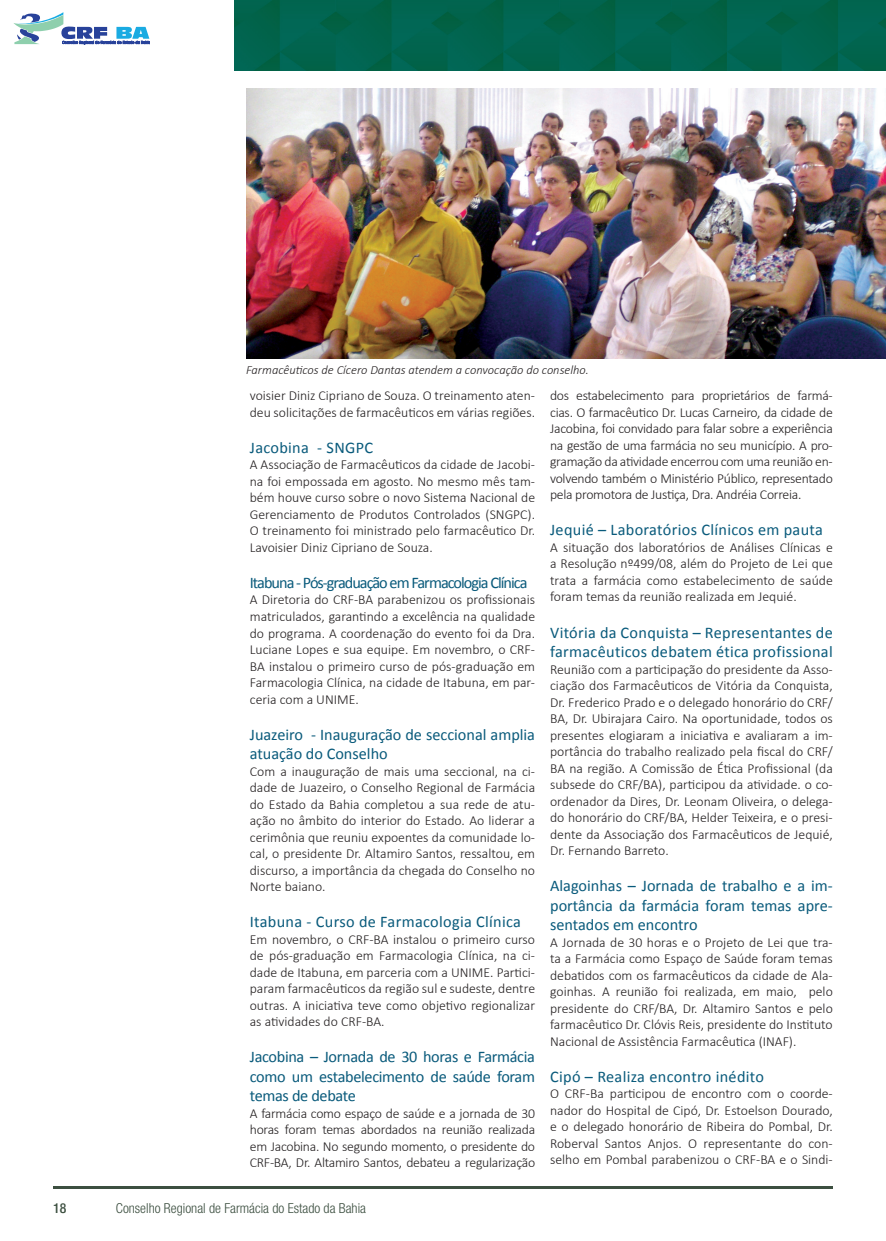
<style>
.page{position:relative;width:886px;height:1241px;background:#fff}
.page>*{position:absolute;margin:0;border:0;box-sizing:border-box;transform-origin:0 0}
.t1{font:16.25px/19.5px "Calibri";color:#095a7b;text-align:justify}
.t2{font:16.25px/19.5px "Calibri";letter-spacing:.02em;color:#095a7b}
.t3{font:16.25px "Calibri";letter-spacing:-.06em;color:#095a7b}
.t4{font:300 13.75px/16.5px "Calibri";color:#231f20;text-align:justify}
.t5{font:300 condensed 13.75px "Helvetica Neue LT Pro";color:#3c4f40}
.t6{font:500 condensed 13.75px "Helvetica Neue LT Pro";color:#3c4f40}
.t7{font:italic 300 12.5px "Calibri";color:#231f20}
</style>
<div class="page">
<hr style="left:53px;top:1186px;width:780px;height:2px;background:#3c4f40">
<svg style="left:13px;top:12px;width:137px;height:32px"></svg>
<img style="left:235px;top:0;width:651px;height:71px">
<img style="left:246px;top:89px;width:640px;height:269px">
<p class="t7" style="left:246px;top:362px;width:344px">Farmacêuticos de Cícero Dantas atendem a convocação do conselho.</p>
<p class="t4" style="left:250px;top:387px;width:287px">voisier Diniz Cipriano de Souza. O treinamento aten&shy;deu solicitações de farmacêuticos em várias regiões.</p>
<p class="t2" style="left:250px;top:437px;width:125px">Jacobina - SNGPC</p>
<p class="t4" style="left:250px;top:456px;width:287px">A Associação de Farmacêuticos da cidade de Jacobi&shy;na foi empossada em agosto. No mesmo mês tam&shy;bém houve curso sobre o novo Sistema Nacional de Gerenciamento de Produtos Controlados (SNGPC).<br>O treinamento foi ministrado pelo farmacêutico Dr.<br>Lavoisier Diniz Cipriano de Souza.</p>
<p class="t3" style="left:250px;top:572px;width:279px">Itabuna - Pós-graduação em Farmacologia Clínica</p>
<p class="t4" style="left:250px;top:591px;width:287px">A Diretoria do CRF-BA parabenizou os profissionais matriculados, garantindo a excelência na qualidade do programa. A coordenação do evento foi da Dra.<br>Luciane Lopes e sua equipe. Em novembro, o CRF-BA instalou o primeiro curso de pós-graduação em Farmacologia Clínica, na cidade de Itabuna, em par&shy;ceria com a UNIME.</p>
<p class="t1" style="left:250px;top:724px;width:287px">Juazeiro - Inauguração de seccional amplia atuação do Conselho</p>
<p class="t4" style="left:250px;top:762px;width:287px">Com a inauguração de mais uma seccional, na ci&shy;dade de Juazeiro, o Conselho Regional de Farmácia do Estado da Bahia completou a sua rede de atu&shy;ação no âmbito do interior do Estado. Ao liderar a cerimônia que reuniu expoentes da comunidade lo&shy;cal, o presidente Dr. Altamiro Santos, ressaltou, em discurso, a importância da chegada do Conselho no Norte baiano.</p>
<p class="t2" style="left:250px;top:911px;width:273px">Itabuna - Curso de Farmacologia Clínica</p>
<p class="t4" style="left:250px;top:930px;width:287px">Em novembro, o CRF-BA instalou o primeiro curso de pós-graduação em Farmacologia Clínica, na ci&shy;dade de Itabuna, em parceria com a UNIME. Partici&shy;param farmacêuticos da região sul e sudeste, dentre outras. A iniciativa teve como objetivo regionalizar as atividades do CRF-BA.</p>
<p class="t1" style="left:250px;top:1046px;width:287px">Jacobina – Jornada de 30 horas e Farmácia como um estabelecimento de saúde foram temas de debate</p>
<p class="t4" style="left:250px;top:1104px;width:287px">A farmácia como espaço de saúde e a jornada de 30 horas foram temas abordados na reunião realizada em Jacobina. No segundo momento, o presidente do CRF-BA, Dr. Altamiro Santos, debateu a regularização</p>
<p class="t6" style="left:53px;top:1199px;width:15px">18</p>
<p class="t5" style="left:116px;top:1199px;width:252px">Conselho Regional de Farmácia do Estado da Bahia</p>
<p class="t4" style="left:550px;top:387px;width:284px">dos estabelecimento para proprietários de farmá&shy;cias. O farmacêutico Dr. Lucas Carneiro, da cidade de Jacobina, foi convidado para falar sobre a experiência na gestão de uma farmácia no seu município. A pro&shy;gramação da atividade encerrou com uma reunião en&shy;volvendo também o Ministério Público, representado pela promotora de Justiça, Dra. Andréia Correia.</p>
<p class="t2" style="left:550px;top:520px;width:274px">Jequié – Laboratórios Clínicos em pauta</p>
<p class="t4" style="left:550px;top:539px;width:284px">A situação dos laboratórios de Análises Clínicas e a Resolução nº499/08, além do Projeto de Lei que trata a farmácia como estabelecimento de saúde foram temas da reunião realizada em Jequié.</p>
<p class="t2" style="left:550px;top:622px;width:284px">Vitória da Conquista – Representantes de farmacêuticos debatem ética profissional</p>
<p class="t4" style="left:550px;top:660px;width:284px">Reunião com a participação do presidente da Asso&shy;ciação dos Farmacêuticos de Vitória da Conquista, Dr. Frederico Prado e o delegado honorário do CRF/ BA, Dr. Ubirajara Cairo. Na oportunidade, todos os presentes elogiaram a iniciativa e avaliaram a im&shy;portância do trabalho realizado pela fiscal do CRF/ BA na região. A Comissão de Ética Profissional (da subsede do CRF/BA), participou da atividade. o co&shy;ordenador da Dires, Dr. Leonam Oliveira, o delega&shy;do honorário do CRF/BA, Helder Teixeira, e o presi&shy;dente da Associação dos Farmacêuticos de Jequié, Dr. Fernando Barreto.</p>
<p class="t1" style="left:550px;top:875px;width:284px">Alagoinhas – Jornada de trabalho e a im&shy;portância da farmácia foram temas apre&shy;sentados em encontro</p>
<p class="t4" style="left:550px;top:933px;width:284px">A Jornada de 30 horas e o Projeto de Lei que tra&shy;ta a Farmácia como Espaço de Saúde foram temas debatidos com os farmacêuticos da cidade de Ala&shy;goinhas. A reunião foi realizada, em maio, pelo presidente do CRF/BA, Dr. Altamiro Santos e pelo farmacêutico Dr. Clóvis Reis, presidente do Instituto Nacional de Assistência Farmacêutica (INAF).</p>
<p class="t2" style="left:550px;top:1066px;width:215px">Cipó – Realiza encontro inédito</p>
<p class="t4" style="left:550px;top:1085px;width:284px">O CRF-Ba participou de encontro com o coorde&shy;nador do Hospital de Cipó, Dr. Estoelson Dourado, e o delegado honorário de Ribeira do Pombal, Dr.<br>Roberval Santos Anjos. O representante do con&shy;selho em Pombal parabenizou o CRF-BA e o Sindi-</p>
</div>
